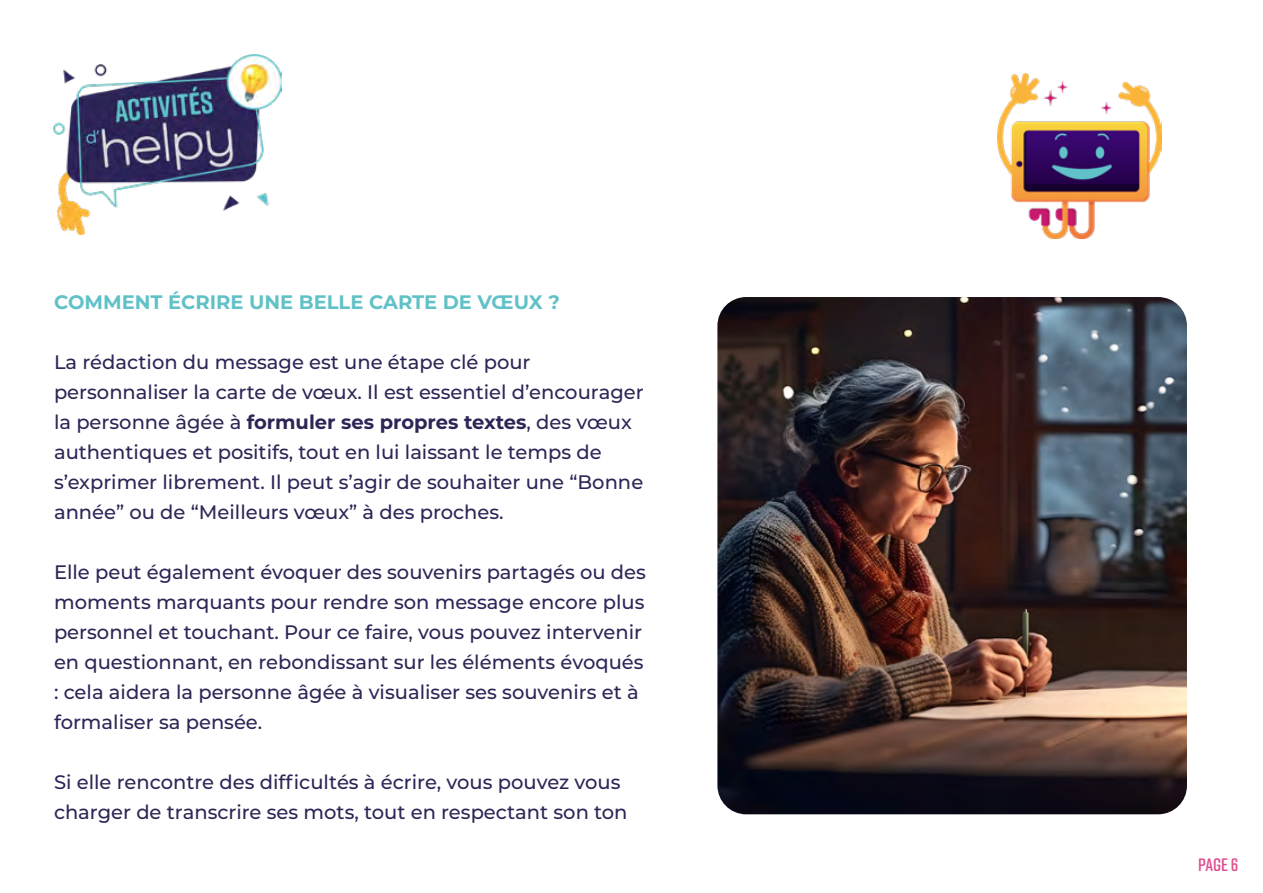
<style>
.page{position:relative;width:1263px;height:893px;background:#fff}
.page>*{position:absolute;margin:0;border:0;box-sizing:border-box;transform-origin:0 0}
.t1{font:500 19.5px/30px "Montserrat";color:#2f2456}
.t2{font:700 19.5px "Montserrat";color:#60c1c7}
.t3{font:600 18px "Rift Soft";color:#e04d8f}
.s1{font-weight:700}
</style>
<div class="page">
<img style="left:53px;top:54px;width:228px;height:180px">
<img style="left:998px;top:74px;width:163px;height:164px">
<img style="left:717px;top:297px;width:470px;height:517px">
<p class="t2" style="left:54px;top:288px;width:507px">COMMENT ÉCRIRE UNE BELLE CARTE DE VŒUX ?</p>
<p class="t1" style="left:54px;top:346px;width:591px">La rédaction du message est une étape clé pour personnaliser la carte de vœux. Il est essentiel d’encourager la personne âgée à <span class="s1">formuler ses propres textes</span>, des vœux authentiques et positifs, tout en lui laissant le temps de s’exprimer librement. Il peut s’agir de souhaiter une “Bonne année” ou de “Meilleurs vœux” à des proches.</p>
<p class="t1" style="left:54px;top:556px;width:593px">Elle peut également évoquer des souvenirs partagés ou des moments marquants pour rendre son message encore plus personnel et touchant. Pour ce faire, vous pouvez intervenir en questionnant, en rebondissant sur les éléments évoqués : cela aidera la personne âgée à visualiser ses souvenirs et à formaliser sa pensée.</p>
<p class="t1" style="left:54px;top:766px;width:575px">Si elle rencontre des difficultés à écrire, vous pouvez vous charger de transcrire ses mots, tout en respectant son ton</p>
<p class="t3" style="left:1198px;top:852px;width:42px">Page 6</p>
</div>
